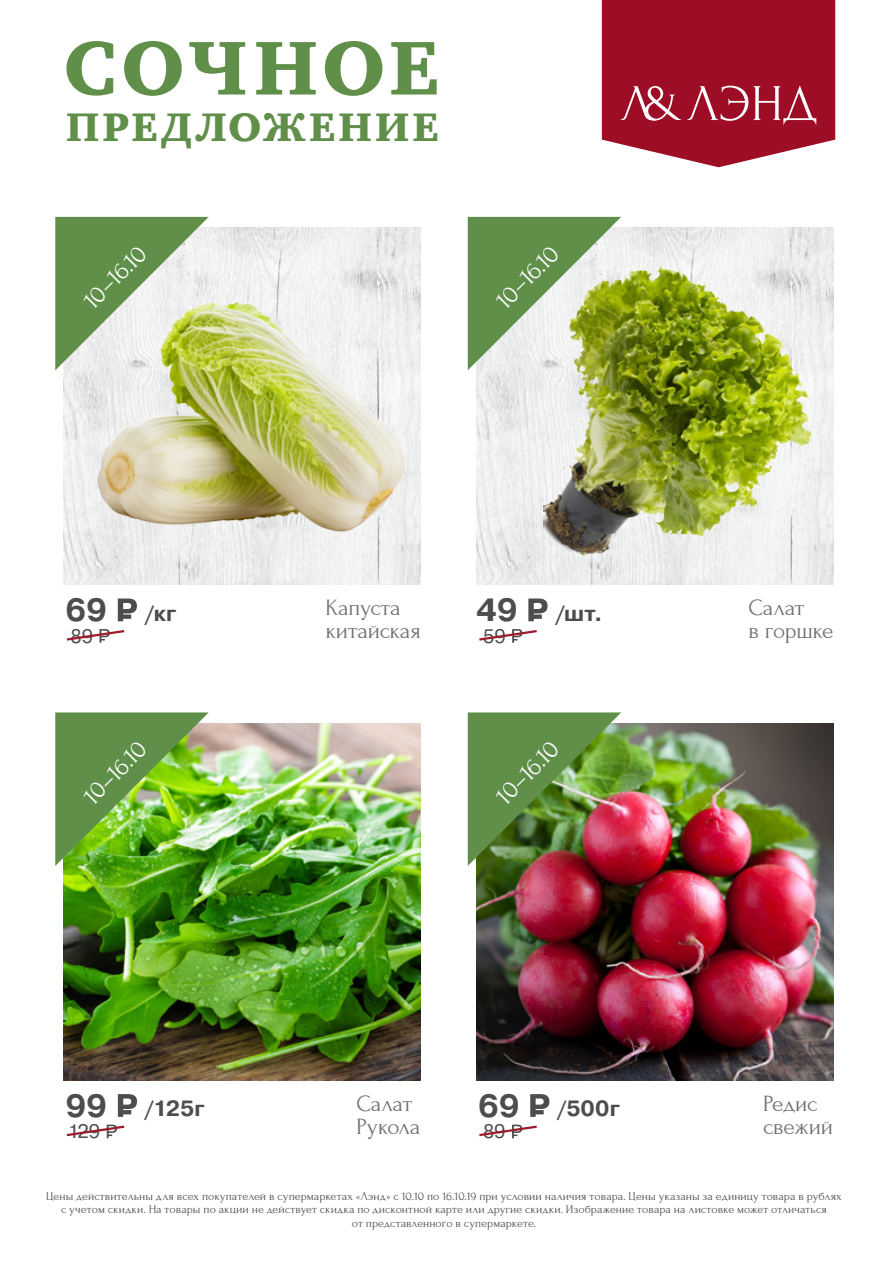
<style>
.page{position:relative;width:893px;height:1263px;background:#fff}
.page>*{position:absolute;margin:0;border:0;box-sizing:border-box;transform-origin:0 0}
.t1{font:78.15px "Charter Black C";letter-spacing:.05em;color:#5f8f49}
.t2{font:40.95px "Charter Black C";letter-spacing:.075em;color:#5f8f49}
.t3{font:25.5px "Forum";color:#fff}
.t4{font:23.25px/23px "Forum";letter-spacing:-.01em;color:#6d6e71}
.t5{font:700 22.05px "Pragmatica";letter-spacing:.005em;color:#4d4d4f}
.t6{font:19.5px "Pragmatica";letter-spacing:-.01em;color:#4d4d4f}
.t7{font:12px/13.5px "Forum";letter-spacing:.005em;color:#4d4d4f;text-align:center}
.s1{font-size:32.1px}
</style>
<div class="page">
<svg style="left:602px;top:0;width:233px;height:167px;background:#a9293f"></svg>
<img style="left:64px;top:227px;width:357px;height:358px">
<img style="left:476px;top:227px;width:357px;height:358px">
<img style="left:84px;top:286px;width:337px;height:268px">
<img style="left:543px;top:244px;width:285px;height:341px">
<img style="left:64px;top:723px;width:357px;height:357px">
<img style="left:476px;top:723px;width:357px;height:357px">
<svg style="left:118px;top:598px;width:19px;height:23px"></svg>
<svg style="left:66px;top:629px;width:59px;height:14px"></svg>
<svg style="left:55px;top:217px;width:154px;height:153px"></svg>
<svg style="left:528px;top:598px;width:20px;height:23px"></svg>
<svg style="left:479px;top:629px;width:58px;height:14px"></svg>
<svg style="left:468px;top:217px;width:153px;height:153px"></svg>
<svg style="left:118px;top:1094px;width:19px;height:23px"></svg>
<svg style="left:66px;top:1124px;width:59px;height:14px"></svg>
<img style="left:55px;top:712px;width:154px;height:154px">
<svg style="left:530px;top:1094px;width:19px;height:23px"></svg>
<svg style="left:479px;top:1124px;width:58px;height:14px"></svg>
<img style="left:468px;top:712px;width:153px;height:154px">
<h1 class="t1" style="left:63px;top:24px;width:377px">СОЧНОЕ</h1>
<h2 class="t2" style="left:66px;top:104px;width:374px">ПРЕДЛОЖЕНИЕ</h2>
<h3 class="t3" style="left:78px;top:294px;width:79px;rotate:-45deg">10–16.10</h3>
<h3 class="t3" style="left:490px;top:294px;width:79px;rotate:-45deg">10–16.10</h3>
<h3 class="t5" style="left:66px;top:599px;width:112px"><span class="s1">69</span> /кг</h3>
<h3 class="t6" style="left:71px;top:624px;width:24px">89</h3>
<h3 class="t3" style="left:78px;top:790px;width:79px;rotate:-45deg">10–16.10</h3>
<h3 class="t5" style="left:66px;top:1094px;width:141px"><span class="s1">99</span> /125г</h3>
<h3 class="t6" style="left:68px;top:1119px;width:34px">129</h3>
<h3 class="t4" style="left:325px;top:596px;width:97px">Капуста китайская</h3>
<h3 class="t5" style="left:476px;top:599px;width:128px"><span class="s1">49</span> /шт.</h3>
<h3 class="t6" style="left:483px;top:624px;width:24px">59</h3>
<h3 class="t3" style="left:490px;top:790px;width:79px;rotate:-45deg">10–16.10</h3>
<h3 class="t4" style="left:356px;top:1092px;width:65px">Салат<br>Рукола</h3>
<h3 class="t5" style="left:478px;top:1094px;width:143px"><span class="s1">69</span> /500г</h3>
<h3 class="t6" style="left:483px;top:1119px;width:24px">89</h3>
<h3 class="t4" style="left:748px;top:596px;width:86px">Салат<br>в горшке</h3>
<h3 class="t4" style="left:763px;top:1092px;width:72px">Редис свежий</h3>
<p class="t7" style="left:46px;top:1189px;width:797px">Цены действительны для всех покупателей в супермаркетах «Лэнд» с 10.10 по 16.10.19 при условии наличия товара. Цены указаны за единицу товара в рублях с учетом скидки. На товары по акции не действует скидка по дисконтной карте или другие скидки. Изображение товара на листовке может отличаться<br>от представленного в супермаркете.</p>
</div>
